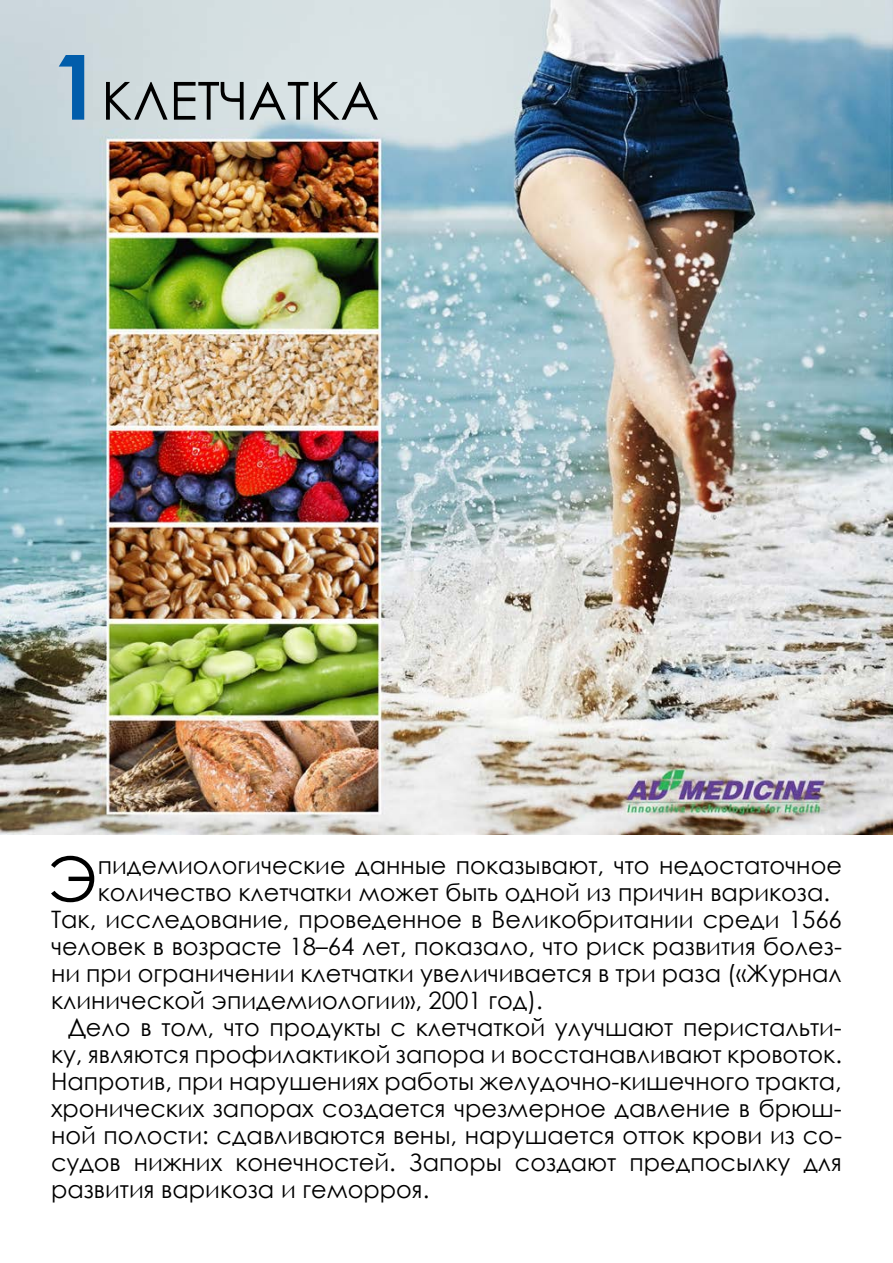
<style>
.page{position:relative;width:893px;height:1263px;background:#fff}
.page>*{position:absolute;margin:0;border:0;box-sizing:border-box;transform-origin:0 0}
.t1{font:61.65px "Century Gothic";color:#000}
.t2{font:52.5px "Century Gothic";color:#000}
.t3{font:24px "Century Gothic";color:#000}
.s1{font-weight:700;font-size:90px;color:#015dab}
</style>
<div class="page">
<img style="left:0;top:0;width:893px;height:834px">
<h2 class="t2" style="left:51px;top:64px;width:330px"><span class="s1">1</span>КЛЕТЧАТКА</h2>
<h1 class="t1" style="left:48px;top:836px;width:52px">Э</h1>
<p class="t3" style="left:98px;top:849px;width:746px">пидемиологические данные показывают, что недостаточное</p>
<p class="t3" style="left:98px;top:876px;width:734px">количество клетчатки может быть одной из причин варикоза.</p>
<p class="t3" style="left:51px;top:903px;width:792px">Так, исследование, проведенное в Великобритании среди 1566</p>
<p class="t3" style="left:51px;top:930px;width:792px">человек в возрасте 18–64 лет, показало, что риск развития болез-</p>
<p class="t3" style="left:51px;top:957px;width:792px">ни при ограничении клетчатки увеличивается в три раза («Журнал</p>
<p class="t3" style="left:51px;top:984px;width:493px">клинической эпидемиологии», 2001 год).</p>
<p class="t3" style="left:68px;top:1011px;width:775px">Дело в том, что продукты с клетчаткой улучшают перистальти-</p>
<p class="t3" style="left:51px;top:1038px;width:792px">ку, являются профилактикой запора и восстанавливают кровоток.</p>
<p class="t3" style="left:51px;top:1065px;width:792px">Напротив, при нарушениях работы желудочно-кишечного тракта,</p>
<p class="t3" style="left:51px;top:1092px;width:792px">хронических запорах создается чрезмерное давление в брюш-</p>
<p class="t3" style="left:51px;top:1119px;width:792px">ной полости: сдавливаются вены, нарушается отток крови из со-</p>
<p class="t3" style="left:51px;top:1146px;width:792px">судов нижних конечностей. Запоры создают предпосылку для</p>
<p class="t3" style="left:51px;top:1173px;width:380px">развития варикоза и геморроя.</p>
</div>
